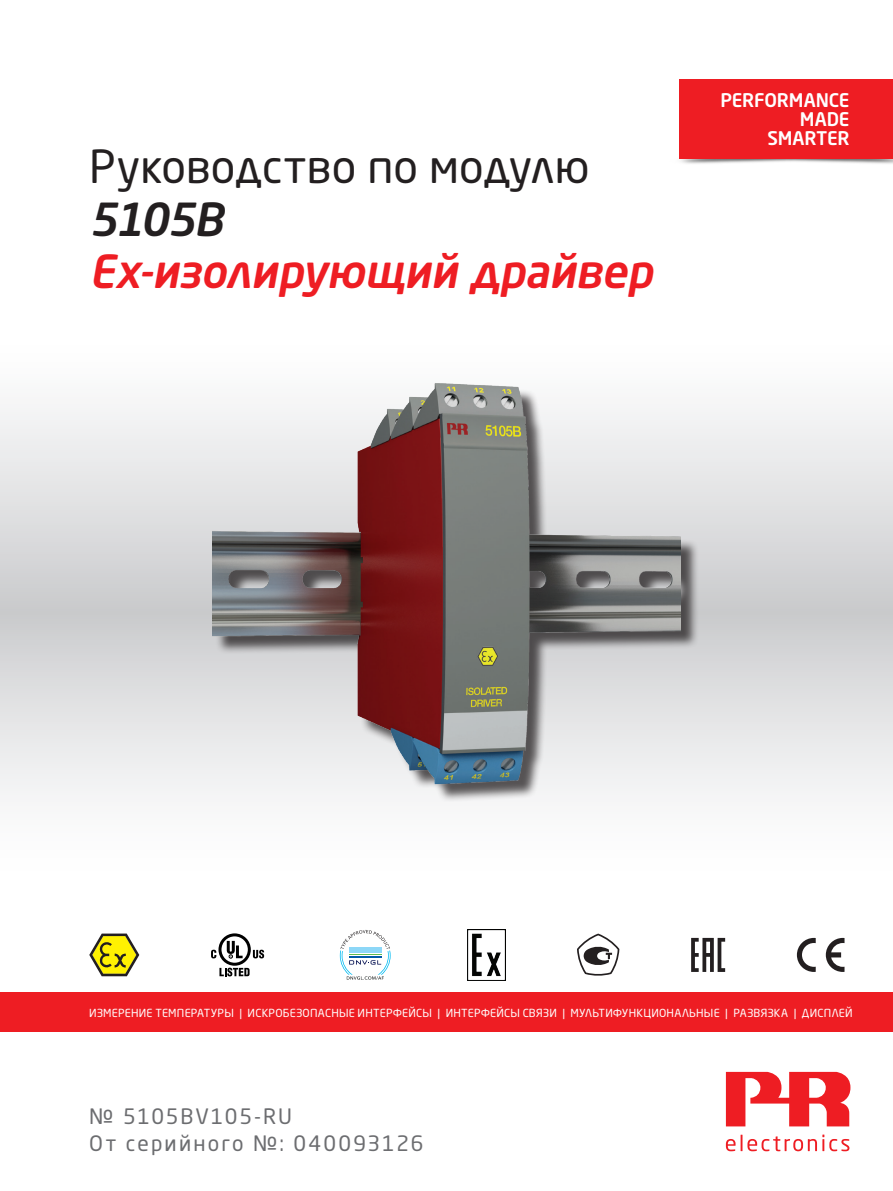
<style>
.page{position:relative;width:893px;height:1191px;background:#fff}
.page>*{position:absolute;margin:0;border:0;box-sizing:border-box;transform-origin:0 0}
.t1{font:italic 500 45px "Neo Sans Pro Cyr";letter-spacing:-.005em;color:#ee1d23}
.t2{font:45px "Neo Sans Pro Cyr";color:#231f20}
.t3{font:italic 500 45px "Neo Sans Pro Cyr";letter-spacing:-.05em;color:#231f20}
.t4{font:21px/27px "Neo Sans Pro Cyr";letter-spacing:.1em;color:#6c6d70}
.t5{font:500 18.6px/19px "Neo Sans Std";letter-spacing:-.01em;color:#fff;text-align:right}
.t6{font:10.95px "Neo Sans Pro Cyr";letter-spacing:.025em;color:#fff}
</style>
<div class="page">
<svg style="left:0;top:408px;width:893px;height:387px;background:#dfe0e1"></svg>
<div style="left:0;top:992px;width:893px;height:40px;background:#ee1d23"></div>
<svg style="left:726px;top:1134px;width:123px;height:17px"></svg>
<svg style="left:726px;top:1071px;width:124px;height:55px"></svg>
<img style="left:679px;top:153px;width:214px;height:11px">
<div style="left:680px;top:79px;width:213px;height:80px;background:#ee1d23"></div>
<svg style="left:826px;top:938px;width:18px;height:34px"></svg>
<svg style="left:797px;top:938px;width:19px;height:34px"></svg>
<svg style="left:89px;top:933px;width:50px;height:43px"></svg>
<svg style="left:691px;top:938px;width:34px;height:34px"></svg>
<div style="left:215px;top:386px;width:484px;height:416px;background:#231f20;opacity:.75"></div>
<img style="left:213px;top:383px;width:467px;height:411px">
<img style="left:467px;top:929px;width:38px;height:51px">
<svg style="left:211px;top:933px;width:53px;height:43px"></svg>
<svg style="left:577px;top:933px;width:42px;height:43px"></svg>
<svg style="left:340px;top:930px;width:51px;height:50px"></svg>
<h1 class="t2" style="left:89px;top:139px;width:502px">Руководство по модулю</h1>
<h1 class="t3" style="left:89px;top:191px;width:135px">5105B</h1>
<h1 class="t1" style="left:89px;top:243px;width:565px">Ex-изолирующий драйвер</h1>
<h3 class="t5" style="left:720px;top:90px;width:131px">PERFORMANCE<br>MADE<br>SMARTER</h3>
<p class="t6" style="left:89px;top:1005px;width:765px">ИЗМЕРЕНИЕ ТЕМПЕРАТУРЫ | ИСКРОБЕЗОПАСНЫЕ ИНТЕРФЕЙСЫ | ИНТЕРФЕЙСЫ СВЯЗИ | МУЛЬТИФУНКЦИОНАЛЬНЫЕ | РАЗВЯЗКА | ДИСПЛЕЙ</p>
<h2 class="t4" style="left:89px;top:1102px;width:336px">№ 5105BV105-RU<br>От серийного №: 040093126</h2>
</div>
